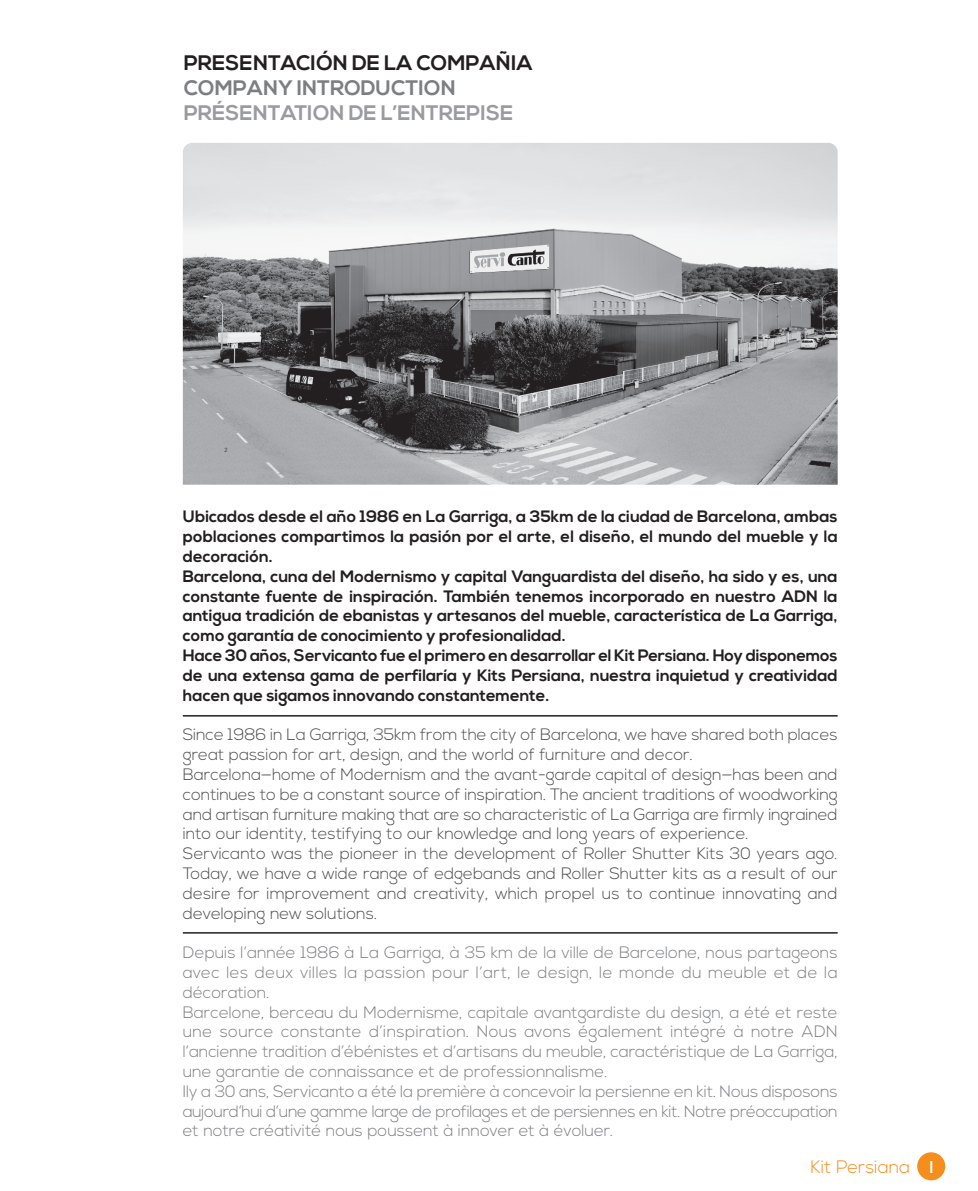
<style>
.page{position:relative;width:978px;height:1191px;background:#fff}
.page>*{position:absolute;margin:0;border:0;box-sizing:border-box;transform-origin:0 0}
.t1{font:700 21px "Nexa";color:#999b9e}
.t2{font:700 21px "Nexa";color:#231f20}
.t3{font:700 21px "Nexa";color:#7c7e81}
.t4{font:300 18px "Nexa";color:#f68e1e}
.t5{font:300 16.5px/19.8px "Nexa";color:#4b4c4d;text-align:justify}
.t6{font:300 16.5px/19.8px "Nexa";color:#7c7e81;text-align:justify}
.t7{font:700 16.5px/19.8px "Nexa";color:#231f20;text-align:justify}
.t8{font:300 5.85px "Avenir";color:#231f20}
.s1{font-family:"Handel Gothic DOT Ligh";font-weight:400;color:#fff}
</style>
<div class="page">
<div style="left:918px;top:1153px;width:26px;height:26px;background:#f68e1e;border-radius:50%"></div>
<div style="left:917px;top:1152px;width:28px;height:28px;border:2px solid #f68e1e;border-radius:50%"></div>
<img style="left:183px;top:143px;width:655px;height:342px">
<hr style="left:183px;top:932px;width:655px;height:1px;background:#231f20">
<hr style="left:183px;top:715px;width:655px;height:1px;background:#231f20">
<p class="t2" style="left:184px;top:50px;width:350px">PRESENTACIÓN DE LA COMPAÑIA</p>
<p class="t3" style="left:184px;top:76px;width:273px">COMPANY INTRODUCTION</p>
<p class="t1" style="left:184px;top:101px;width:331px">PRÉSENTATION DE L’ENTREPISE</p>
<p class="t8" style="left:225px;top:446px;width:5px">2</p>
<p class="t7" style="left:183px;top:507px;width:656px">Ubicados desde el año 1986 en La Garriga, a 35km de la ciudad de Barcelona, ambas poblaciones compartimos la pasión por el arte, el diseño, el mundo del mueble y la decoración.</p>
<p class="t7" style="left:183px;top:567px;width:656px">Barcelona, cuna del Modernismo y capital Vanguardista del diseño, ha sido y es, una constante fuente de inspiración. También tenemos incorporado en nuestro ADN la antigua tradición de ebanistas y artesanos del mueble, característica de La Garriga, como garantía de conocimiento y profesionalidad.</p>
<p class="t7" style="left:183px;top:646px;width:656px">Hace 30 años, Servicanto fue el primero en desarrollar el Kit Persiana. Hoy disponemos de una extensa gama de perfilaría y Kits Persiana, nuestra inquietud y creatividad hacen que sigamos innovando constantemente.</p>
<p class="t5" style="left:183px;top:725px;width:656px">Since 1986 in La Garriga, 35km from the city of Barcelona, we have shared both places great passion for art, design, and the world of furniture and decor.</p>
<p class="t5" style="left:183px;top:765px;width:656px">Barcelona—home of Modernism and the avant-garde capital of design—has been and continues to be a constant source of inspiration. The ancient traditions of woodworking and artisan furniture making that are so characteristic of La Garriga are firmly ingrained into our identity, testifying to our knowledge and long years of experience.</p>
<p class="t5" style="left:183px;top:844px;width:656px">Servicanto was the pioneer in the development of Roller Shutter Kits 30 years ago.<br>Today, we have a wide range of edgebands and Roller Shutter kits as a result of our desire for improvement and creativity, which propel us to continue innovating and developing new solutions.</p>
<p class="t6" style="left:183px;top:943px;width:656px">Depuis l’année 1986 à La Garriga, à 35 km de la ville de Barcelone, nous partageons avec les deux villes la passion pour l’art, le design, le monde du meuble et de la décoration.</p>
<p class="t6" style="left:183px;top:1002px;width:656px">Barcelone, berceau du Modernisme, capitale avantgardiste du design, a été et reste une source constante d’inspiration. Nous avons également intégré à notre ADN l’ancienne tradition d’ébénistes et d’artisans du meuble, caractéristique de La Garriga, une garantie de connaissance et de professionnalisme.</p>
<p class="t6" style="left:183px;top:1082px;width:656px">Ily a 30 ans, Servicanto a été la première à concevoir la persienne en kit. Nous disposons aujourd’hui d’une gamme large de profilages et de persiennes en kit. Notre préoccupation et notre créativité nous poussent à innover et à évoluer.</p>
<p class="t4" style="left:811px;top:1156px;width:125px">Kit Persiana <span class="s1">1</span></p>
</div>
